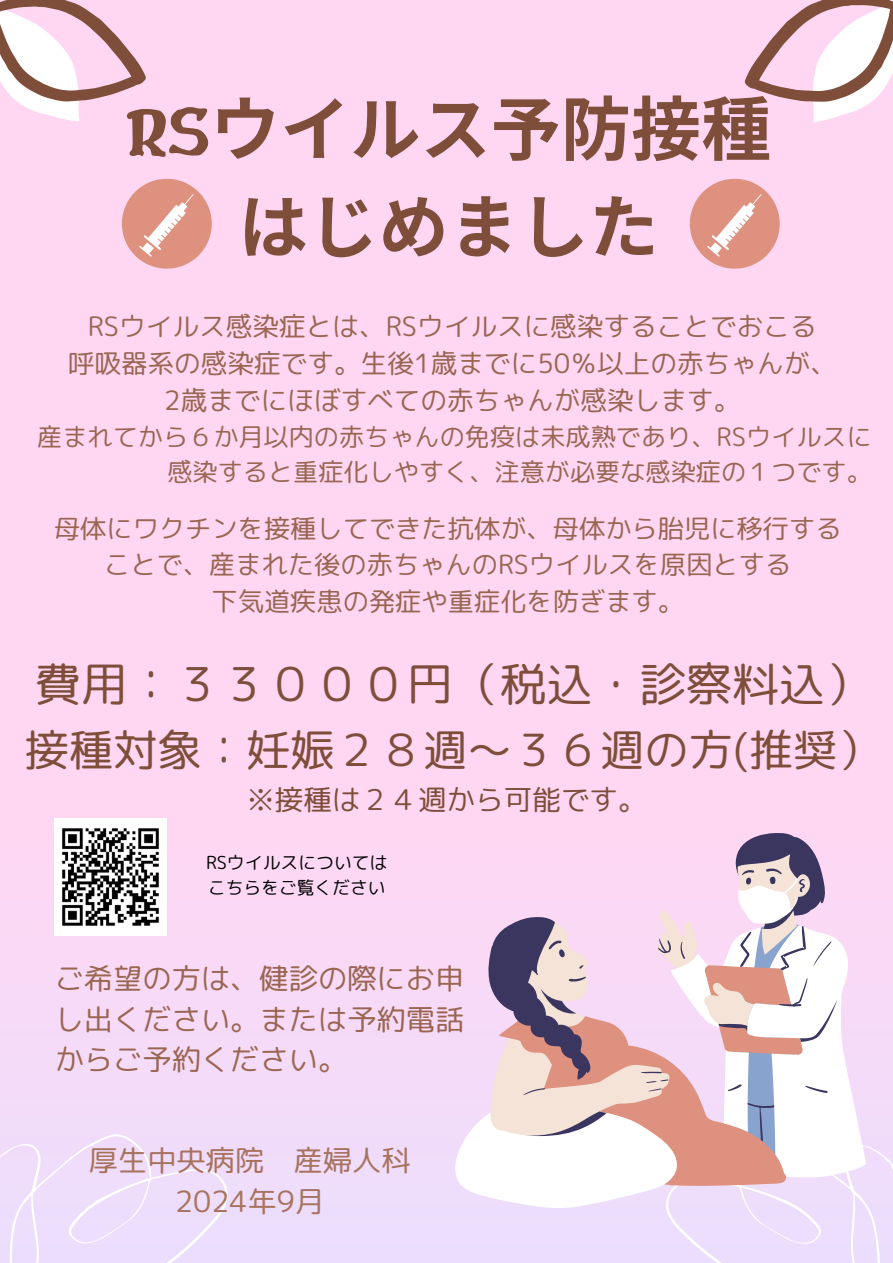
<style>
.page{position:relative;width:893px;height:1263px;background:#ffd7f3}
.page>*{position:absolute;margin:0;border:0;box-sizing:border-box;transform-origin:0 0}
.t1{font:700 70.12px/97.9px "Noto Sans CJ Ksc";color:#7f4e3b;text-align:center}
.t2{font:46.5px "rounded mplus 1 p regular";color:#7f4e3b}
.t3{font:44.25px "rounded mplus 1 p regular";color:#7f4e3b}
.t4{font:29.25px/40.5px "rounded mplus 1 p regular";color:#9a6652;text-align:justify}
.t5{font:29.25px/40.5px "rounded mplus 1 p regular";color:#a8735e;text-align:center}
.t6{font:28.58px "rounded mplus 1 p regular";color:#7f4e3b}
.t7{font:26.62px/37.1px "rounded mplus 1 p regular";color:#9a6652;text-align:center}
.t8{font:26.25px/36.6px "rounded mplus 1 p regular";color:#9a6652;text-align:center}
.t9{font:25.12px/34.9px "rounded mplus 1 p regular";color:#9a6652;text-align:right}
.t10{font:17.85px "rounded mplus 1 p regular";color:#000}
.t11{font:17.77px "rounded mplus 1 p regular";color:#000}
.s1{font-family:"Drukaatie Burti"}
</style>
<div class="page">
<svg style="left:0;top:0;width:146px;height:122px"></svg>
<svg style="left:744px;top:0;width:149px;height:122px"></svg>
<div style="left:0;top:824px;width:893px;height:439px;background:#f6daf7"></div>
<svg style="left:0;top:1134px;width:296px;height:129px"></svg>
<div style="left:603px;top:1146px;width:290px;height:117px;background:#ecdefc"></div>
<svg style="left:122px;top:179px;width:90px;height:90px"></svg>
<svg style="left:690px;top:179px;width:89px;height:90px"></svg>
<svg style="left:455px;top:940px;width:411px;height:268px"></svg>
<svg style="left:487px;top:833px;width:350px;height:308px"></svg>
<img style="left:55px;top:819px;width:112px;height:116px">
<p class="t1" style="left:126px;top:76px;width:647px"><span class="s1">RS</span>ウイルス予防接種はじめました</p>
<h2 class="t7" style="left:68px;top:307px;width:771px">RSウイルス感染症とは、RSウイルスに感染することでおこる<br>呼吸器系の感染症です。生後1歳までに50％以上の赤ちゃんが、<br>2歳までにほぼすべての赤ちゃんが感染します。</h2>
<h2 class="t9" style="left:37px;top:419px;width:836px">産まれてから６か月以内の赤ちゃんの免疫は未成熟であり、RSウイルスに感染すると重症化しやすく、注意が必要な感染症の１つです。</h2>
<p class="t8" style="left:54px;top:510px;width:789px">母体にワクチンを接種してできた抗体が、母体から胎児に移行することで、産まれた後の赤ちゃんのRSウイルスを原因とする<br>下気道疾患の発症や重症化を防ぎます。</p>
<p class="t2" style="left:35px;top:651px;width:838px">費用：３３０００円（税込・診察料込）</p>
<h4 class="t3" style="left:25px;top:718px;width:858px">接種対象：妊娠２８週～３６週の方(推奨）</h4>
<p class="t6" style="left:246px;top:780px;width:402px">※接種は２４週から可能です。</p>
<h2 class="t10" style="left:206px;top:850px;width:183px">RSウイルスについては</h2>
<h3 class="t11" style="left:208px;top:875px;width:179px">こちらをご覧ください</h3>
<p class="t4" style="left:55px;top:958px;width:411px">ご希望の方は、健診の際にお申し出ください。または予約電話からご予約ください。</p>
<h4 class="t5" style="left:89px;top:1140px;width:323px">厚生中央病院 産婦人科<br>2024年9月</h4>
</div>
